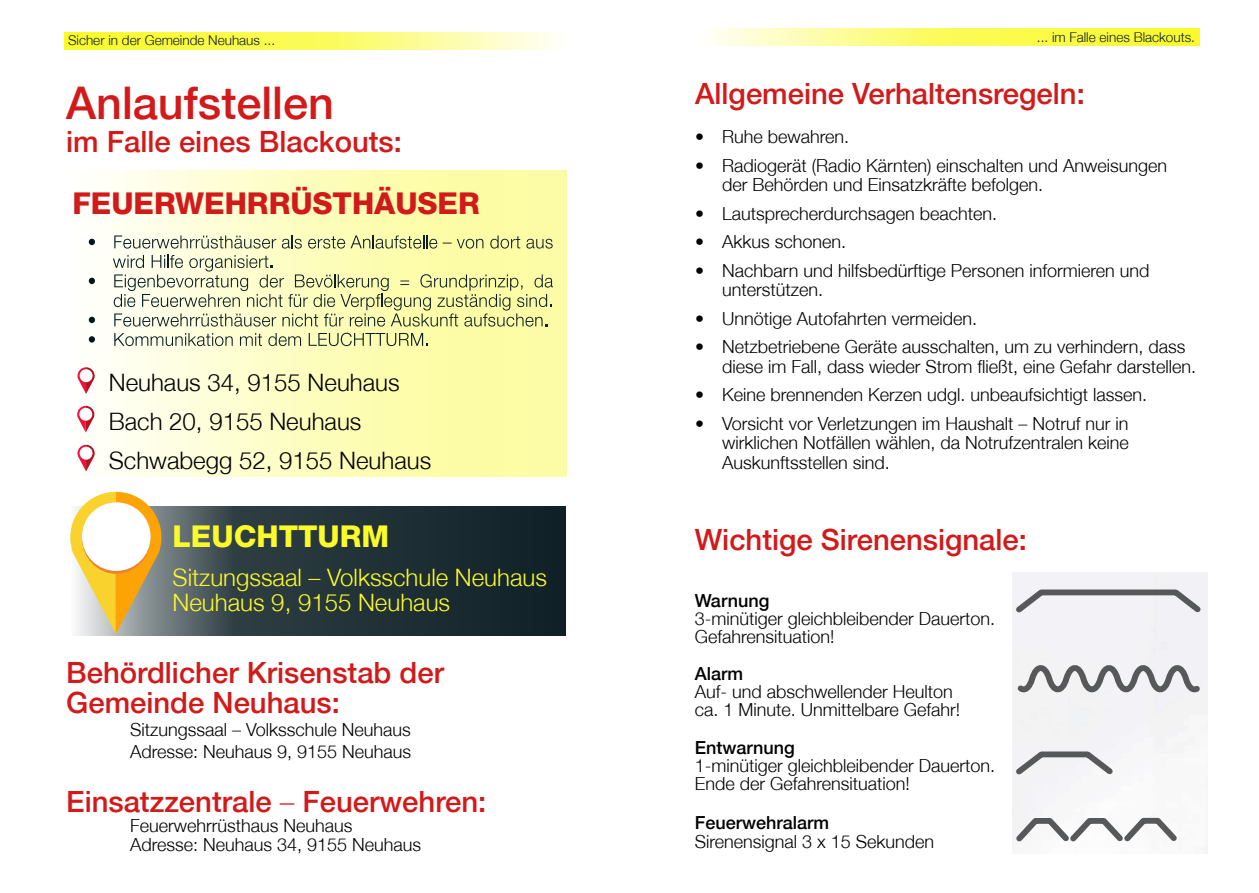
<style>
.page{position:relative;width:1259px;height:893px;background:#fff}
.page>*{position:absolute;margin:0;border:0;box-sizing:border-box;transform-origin:0 0}
.t1{font:500 45px "Helvetica Neue";color:#d21a1a}
.t2{font:800 30px "Helvetica Neue";color:#d21a1a}
.t3{font:800 30px "Helvetica Neue";color:#fafa2a}
.t4{font:500 29.25px/30px "Helvetica Neue";color:#d21a1a}
.t5{font:300 24px/39px "Helvetica Neue";color:#000}
.t6{font:300 24px/25.5px "Helvetica Neue";color:#fafa2a}
.t7{font:300 18px/19.5px "Helvetica Neue";color:#000}
.t8{font:500 18px "Helvetica Neue";color:#000}
.t9{font:300 13.5px "Helvetica Neue";color:#0e2026}
.s1{font-weight:300}
</style>
<div class="page">
<svg style="left:711px;top:29px;width:488px;height:17px"></svg>
<svg style="left:64px;top:32px;width:491px;height:17px"></svg>
<img style="left:84px;top:170px;width:482px;height:306px">
<svg style="left:76px;top:507px;width:490px;height:129px"></svg>
<svg style="left:89px;top:239px;width:6px;height:6px"></svg>
<svg style="left:114px;top:235px;width:162px;height:14px"></svg>
<svg style="left:282px;top:235px;width:20px;height:14px"></svg>
<svg style="left:308px;top:235px;width:129px;height:14px"></svg>
<svg style="left:457px;top:239px;width:26px;height:10px"></svg>
<svg style="left:490px;top:235px;width:30px;height:14px"></svg>
<svg style="left:526px;top:239px;width:27px;height:10px"></svg>
<svg style="left:89px;top:278px;width:6px;height:6px"></svg>
<svg style="left:89px;top:317px;width:6px;height:6px"></svg>
<svg style="left:113px;top:255px;width:440px;height:72px"></svg>
<svg style="left:89px;top:336px;width:6px;height:7px"></svg>
<svg style="left:114px;top:333px;width:119px;height:13px"></svg>
<svg style="left:240px;top:333px;width:22px;height:13px"></svg>
<svg style="left:268px;top:333px;width:33px;height:13px"></svg>
<svg style="left:309px;top:333px;width:119px;height:13px"></svg>
<svg style="left:77px;top:445px;width:18px;height:26px"></svg>
<div style="left:80px;top:447px;width:13px;height:13px;background:#fff;border-radius:50%"></div>
<svg style="left:77px;top:406px;width:17px;height:27px"></svg>
<div style="left:79px;top:408px;width:13px;height:13px;background:#fff;border-radius:50%"></div>
<svg style="left:1012px;top:587px;width:194px;height:31px"></svg>
<svg style="left:1012px;top:749px;width:106px;height:31px"></svg>
<svg style="left:1012px;top:815px;width:170px;height:32px"></svg>
<svg style="left:1012px;top:657px;width:193px;height:43px"></svg>
<svg style="left:77px;top:367px;width:18px;height:27px"></svg>
<div style="left:80px;top:369px;width:13px;height:13px;background:#fff;border-radius:50%"></div>
<svg style="left:70px;top:492px;width:91px;height:142px"></svg>
<svg style="left:82px;top:502px;width:69px;height:72px"></svg>
<div style="left:82px;top:502px;width:69px;height:69px;background:#fff;border-radius:50%"></div>
<p class="t9" style="left:68px;top:34px;width:209px">Sicher in der Gemeinde Neuhaus ...</p>
<p class="t9" style="left:1037px;top:32px;width:159px">... im Falle eines Blackouts.</p>
<h1 class="t1" style="left:66px;top:84px;width:269px">Anlaufstellen</h1>
<h3 class="t4" style="left:66px;top:129px;width:337px">im Falle eines Blackouts:</h3>
<h2 class="t2" style="left:72px;top:191px;width:409px">FEUERWEHRRÜSTHÄUSER</h2>
<p class="t7" style="left:443px;top:233px;width:10px">–</p>
<h3 class="t5" style="left:109px;top:364px;width:324px">Neuhaus 34, 9155 Neuhaus<br>Bach 20, 9155 Neuhaus<br>Schwabegg 52, 9155 Neuhaus</h3>
<h2 class="t3" style="left:173px;top:524px;width:218px">LEUCHTTURM</h2>
<h3 class="t6" style="left:173px;top:566px;width:376px">Sitzungssaal – Volksschule Neuhaus<br>Neuhaus 9, 9155 Neuhaus</h3>
<h3 class="t4" style="left:66px;top:660px;width:379px">Behördlicher Krisenstab der<br>Gemeinde Neuhaus:</h3>
<p class="t7" style="left:130px;top:719px;width:283px;line-height:22.5px">Sitzungssaal – Volksschule Neuhaus<br>Adresse: Neuhaus 9, 9155 Neuhaus</p>
<h3 class="t4" style="left:66px;top:789px;width:421px">Einsatzzentrale <span class="s1">–</span> Feuerwehren:</h3>
<p class="t7" style="left:130px;top:817px;width:293px">Feuerwehrrüsthaus Neuhaus<br>Adresse: Neuhaus 34, 9155 Neuhaus</p>
<h3 class="t4" style="left:695px;top:81px;width:391px">Allgemeine Verhaltensregeln:</h3>
<p class="t7" style="left:695px;top:128px;width:156px">• Ruhe bewahren.</p>
<p class="t7" style="left:722px;top:156px;width:447px;text-indent:-27px">• Radiogerät (Radio Kärnten) einschalten und Anweisungen der Behörden und Einsatzkräfte befolgen.</p>
<p class="t7" style="left:695px;top:204px;width:304px">• Lautsprecherdurchsagen beachten.</p>
<p class="t7" style="left:695px;top:233px;width:153px">• Akkus schonen.</p>
<p class="t7" style="left:722px;top:261px;width:429px;text-indent:-27px">• Nachbarn und hilfsbedürftige Personen informieren und unterstützen.</p>
<p class="t7" style="left:695px;top:309px;width:284px">• Unnötige Autofahrten vermeiden.</p>
<p class="t7" style="left:722px;top:338px;width:476px;text-indent:-27px">• Netzbetriebene Geräte ausschalten, um zu verhindern, dass diese im Fall, dass wieder Strom fließt, eine Gefahr darstellen.</p>
<p class="t7" style="left:695px;top:386px;width:454px">• Keine brennenden Kerzen udgl. unbeaufsichtigt lassen.</p>
<p class="t7" style="left:722px;top:414px;width:408px;text-align:justify;text-indent:-27px">• Vorsicht vor Verletzungen im Haushalt – Notruf nur in wirklichen Notfällen wählen, da Notrufzentralen keine Auskunftsstellen sind.</p>
<h3 class="t4" style="left:694px;top:526px;width:334px">Wichtige Sirenensignale:</h3>
<p class="t8" style="left:694px;top:593px;width:76px">Warnung</p>
<p class="t7" style="left:694px;top:610px;width:302px;line-height:18px">3-minütiger gleichbleibender Dauerton.<br>Gefahrensituation!</p>
<p class="t8" style="left:694px;top:666px;width:50px">Alarm</p>
<p class="t7" style="left:694px;top:684px;width:267px;line-height:18px">Auf- und abschwellender Heulton ca. 1 Minute. Unmittelbare Gefahr!</p>
<p class="t8" style="left:694px;top:740px;width:101px">Entwarnung</p>
<p class="t7" style="left:694px;top:757px;width:302px;line-height:18px">1-minütiger gleichbleibender Dauerton.<br>Ende der Gefahrensituation!</p>
<p class="t8" style="left:694px;top:815px;width:136px">Feuerwehralarm</p>
<p class="t7" style="left:694px;top:833px;width:241px">Sirenensignal 3 x 15 Sekunden</p>
</div>
